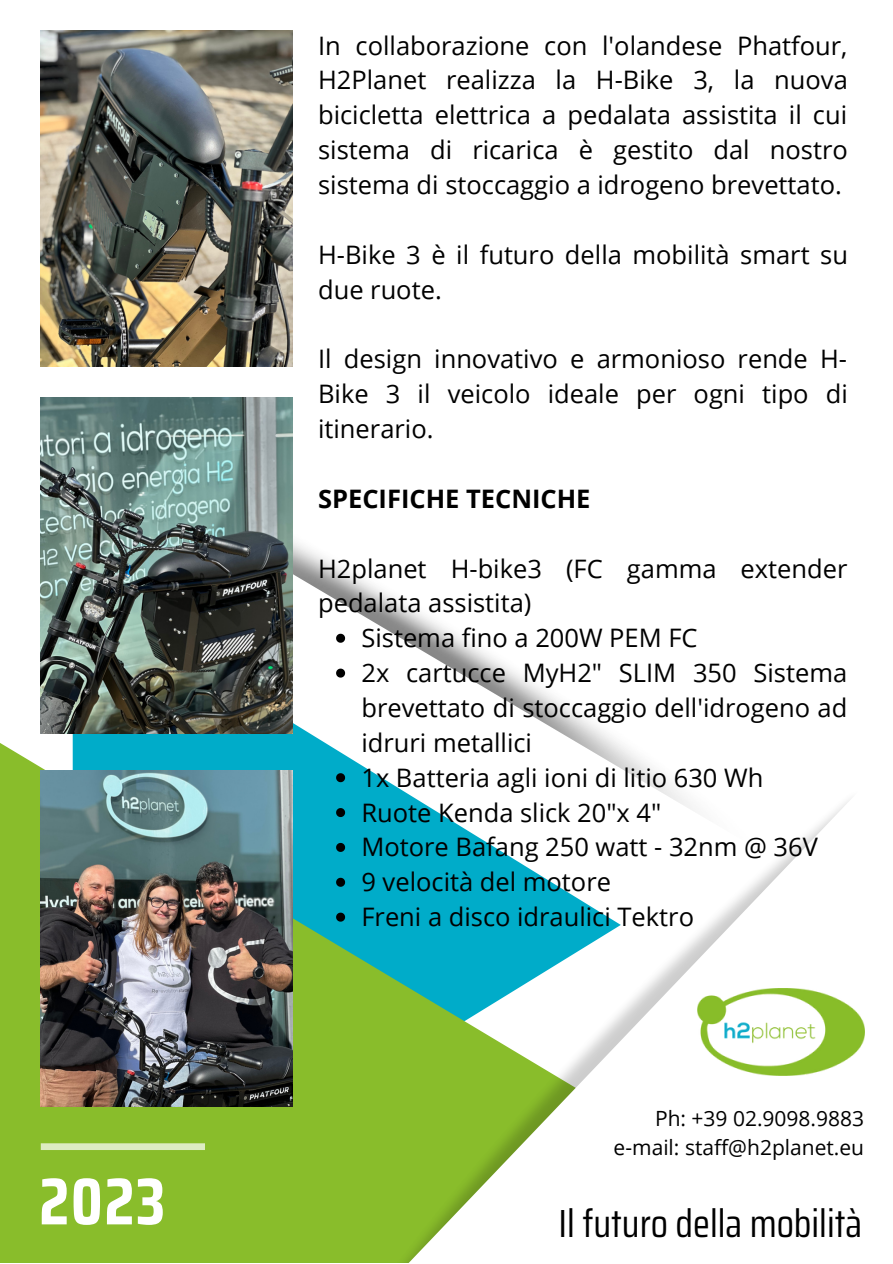
<style>
.page{position:relative;width:893px;height:1264px;background:#fff}
.page>*{position:absolute;margin:0;border:0;box-sizing:border-box;transform-origin:0 0}
.t1{font:700 66.3px "Saira Condensed";color:#fff}
.t2{font:39.3px "Saira Condensed";color:#000}
.t3{font:25.5px/34.8px "Open Sans";color:#000}
.t4{font:700 25.5px "Open Sans";color:#000}
.t5{font:21px/29.2px "Open Sans";color:#000;text-align:right}
</style>
<div class="page">
<img style="left:40px;top:366px;width:379px;height:247px">
<svg style="left:0;top:613px;width:448px;height:649px;fill:#89bd2b"></svg>
<div style="left:41px;top:1143px;width:164px;height:6px;background:#ddecc2"></div>
<img style="left:347px;top:765px;width:36px;height:497px">
<svg style="left:383px;top:631px;width:482px;height:631px"></svg>
<img style="left:41px;top:30px;width:252px;height:336px">
<img style="left:41px;top:397px;width:252px;height:336px">
<img style="left:41px;top:770px;width:252px;height:336px">
<svg style="left:336px;top:633px;width:9px;height:9px"></svg>
<svg style="left:336px;top:668px;width:9px;height:9px"></svg>
<svg style="left:336px;top:773px;width:9px;height:9px"></svg>
<svg style="left:336px;top:808px;width:9px;height:9px"></svg>
<svg style="left:336px;top:843px;width:9px;height:9px"></svg>
<svg style="left:336px;top:877px;width:9px;height:9px"></svg>
<svg style="left:336px;top:912px;width:9px;height:9px"></svg>
<img style="left:698px;top:988px;width:166px;height:87px">
<h1 class="t1" style="left:39px;top:1149px;width:127px">2023</h1>
<p class="t3" style="left:318px;top:27px;width:531px;text-align:justify">In collaborazione con l'olandese Phatfour, H2Planet realizza la H-Bike 3, la nuova bicicletta elettrica a pedalata assistita il cui sistema di ricarica è gestito dal nostro sistema di stoccaggio a idrogeno brevettato.</p>
<p class="t3" style="left:318px;top:236px;width:531px">H-Bike 3 è il futuro della mobilità smart su due ruote.</p>
<p class="t3" style="left:318px;top:341px;width:531px;text-align:justify">Il design innovativo e armonioso rende H-Bike 3 il veicolo ideale per ogni tipo di itinerario.</p>
<p class="t4" style="left:318px;top:480px;width:274px">SPECIFICHE TECNICHE</p>
<p class="t3" style="left:318px;top:550px;width:531px">H2planet H-bike3 (FC gamma extender pedalata assistita)</p>
<p class="t3" style="left:361px;top:620px;width:487px">Sistema fino a 200W PEM FC<br>2x cartucce MyH2" SLIM 350 Sistema brevettato di stoccaggio dell'idrogeno ad idruri metallici<br>1x Batteria agli ioni di litio 630 Wh<br>Ruote Kenda slick 20"x 4"<br>Motore Bafang 250 watt - 32nm @ 36V<br>9 velocità del motore<br>Freni a disco idraulici Tektro</p>
<p class="t5" style="left:613px;top:1103px;width:252px">Ph: +39 02.9098.9883 e-mail: staff@h2planet.eu</p>
<h2 class="t2" style="left:558px;top:1192px;width:305px">Il futuro della mobilità</h2>
</div>
